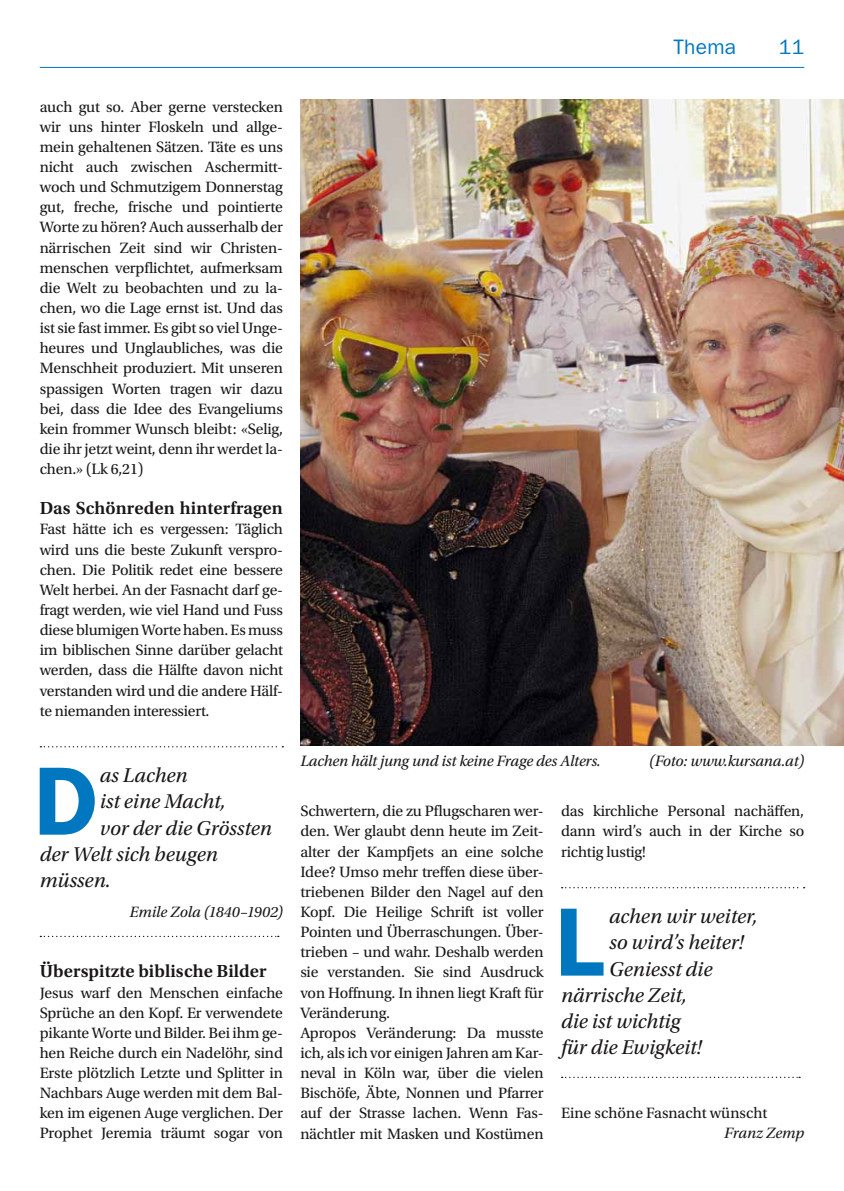
<style>
.page{position:relative;width:844px;height:1191px;background:#fff}
.page>*{position:absolute;margin:0;border:0;box-sizing:border-box;transform-origin:0 0}
.t1{font:600 97.48px "ITC Franklin Gothic Std";color:#0077be}
.t2{font:italic 21px "Utopia Std";color:#181716}
.t3{font:21px "ITC Franklin Gothic Std";letter-spacing:.01em;color:#0077be}
.t4{font:600 18.38px "Utopia Std";letter-spacing:.005em;color:#181716}
.t5{font:15.75px/20.1px "Utopia Std";letter-spacing:-.01em;color:#181716;text-align:justify}
.t6{font:italic 15.75px "Utopia Std";letter-spacing:-.01em;color:#181716}
</style>
<div class="page">
<hr style="left:40px;top:67px;width:764px;height:1px;background:#0077be">
<svg style="left:40px;top:746px;width:243px;height:1px"></svg>
<svg style="left:40px;top:935px;width:239px;height:2px"></svg>
<svg style="left:561px;top:887px;width:243px;height:1px"></svg>
<svg style="left:561px;top:1076px;width:238px;height:2px"></svg>
<img style="left:300px;top:99px;width:543px;height:647px">
<h2 class="t3" style="left:673px;top:35px;width:64px">Thema</h2>
<h2 class="t3" style="left:778px;top:35px;width:27px">11</h2>
<p class="t5" style="left:40px;top:97px;width:245px">auch gut so. Aber gerne verstecken wir uns hinter Floskeln und allge&shy;mein gehaltenen Sätzen. Täte es uns nicht auch zwischen Aschermitt&shy;woch und Schmutzigem Donnerstag gut, freche, frische und pointierte Worte zu hören? Auch ausserhalb der närrischen Zeit sind wir Christen&shy;menschen verpflichtet, aufmerksam die Welt zu beobachten und zu la&shy;chen, wo die Lage ernst ist. Und das ist sie fast immer. Es gibt so viel Unge&shy;heures und Unglaubliches, was die Menschheit produziert. Mit unseren spassigen Worten tragen wir dazu bei, dass die Idee des Evangeliums kein frommer Wunsch bleibt: «Selig, die ihr jetzt weint, denn ihr werdet la&shy;chen.» (Lk 6,21)</p>
<p class="t4" style="left:40px;top:498px;width:245px">Das Schönreden hinterfragen</p>
<p class="t5" style="left:40px;top:519px;width:245px">Fast hätte ich es vergessen: Täglich wird uns die beste Zukunft verspro&shy;chen. Die Politik redet eine bessere Welt herbei. An der Fasnacht darf ge&shy;fragt werden, wie viel Hand und Fuss diese blumigen Worte haben. Es muss im biblischen Sinne darüber gelacht werden, dass die Hälfte davon nicht verstanden wird und die andere Hälf&shy;te niemanden interessiert.</p>
<h1 class="t1" style="left:34px;top:743px;width:66px">D</h1>
<h2 class="t2" style="left:100px;top:764px;width:89px">as Lachen</h2>
<h2 class="t2" style="left:100px;top:790px;width:127px">ist eine Macht,</h2>
<h2 class="t2" style="left:100px;top:816px;width:174px">vor der die Grössten</h2>
<h2 class="t2" style="left:40px;top:842px;width:179px">der Welt sich beugen</h2>
<h2 class="t2" style="left:40px;top:869px;width:72px">müssen.</h2>
<p class="t6" style="left:129px;top:903px;width:155px">Emile Zola (1840–1902)</p>
<p class="t4" style="left:40px;top:961px;width:228px">Überspitzte biblische Bilder</p>
<p class="t5" style="left:40px;top:982px;width:245px">Jesus warf den Menschen einfache Sprüche an den Kopf. Er verwendete pikante Worte und Bilder. Bei ihm ge&shy;hen Reiche durch ein Nadelöhr, sind Erste plötzlich Letzte und Splitter in Nachbars Auge werden mit dem Bal&shy;ken im eigenen Auge verglichen. Der Prophet Jeremia träumt sogar von</p>
<p class="t6" style="left:300px;top:752px;width:302px">Lachen hält jung und ist keine Frage des Alters.</p>
<p class="t6" style="left:649px;top:752px;width:157px">(Foto: www.kursana.at)</p>
<p class="t5" style="left:300px;top:801px;width:245px;text-align:left">Schwertern, die zu Pflugscharen wer&shy;den. Wer glaubt denn heute im Zeit&shy;alter der Kampfjets an eine solche Idee? Umso mehr treffen diese über&shy;triebenen Bilder den Nagel auf den Kopf. Die Heilige Schrift ist voller Pointen und Überraschungen. Über&shy;trieben – und wahr. Deshalb werden sie verstanden. Sie sind Ausdruck von Hoffnung. In ihnen liegt Kraft für Veränderung.<br>Apropos Veränderung: Da musste ich, als ich vor einigen Jahren am Kar&shy;neval in Köln war, über die vielen Bischöfe, Äbte, Nonnen und Pfarrer auf der Strasse lachen. Wenn Fas&shy;nächtler mit Masken und Kostümen</p>
<p class="t5" style="left:561px;top:801px;width:245px">das kirchliche Personal nachäffen, dann wird’s auch in der Kirche so richtig lustig!</p>
<h1 class="t1" style="left:555px;top:884px;width:50px">L</h1>
<h2 class="t2" style="left:609px;top:905px;width:150px">achen wir weiter,</h2>
<h2 class="t2" style="left:609px;top:931px;width:136px">so wird’s heiter!</h2>
<h2 class="t2" style="left:609px;top:957px;width:105px">Geniesst die</h2>
<h2 class="t2" style="left:561px;top:983px;width:128px">närrische Zeit,</h2>
<h2 class="t2" style="left:561px;top:1010px;width:121px">die ist wichtig</h2>
<h2 class="t2" style="left:561px;top:1036px;width:142px">für die Ewigkeit!</h2>
<p class="t5" style="left:561px;top:1103px;width:208px">Eine schöne Fasnacht wünscht</p>
<p class="t6" style="left:724px;top:1124px;width:82px">Franz Zemp</p>
</div>
